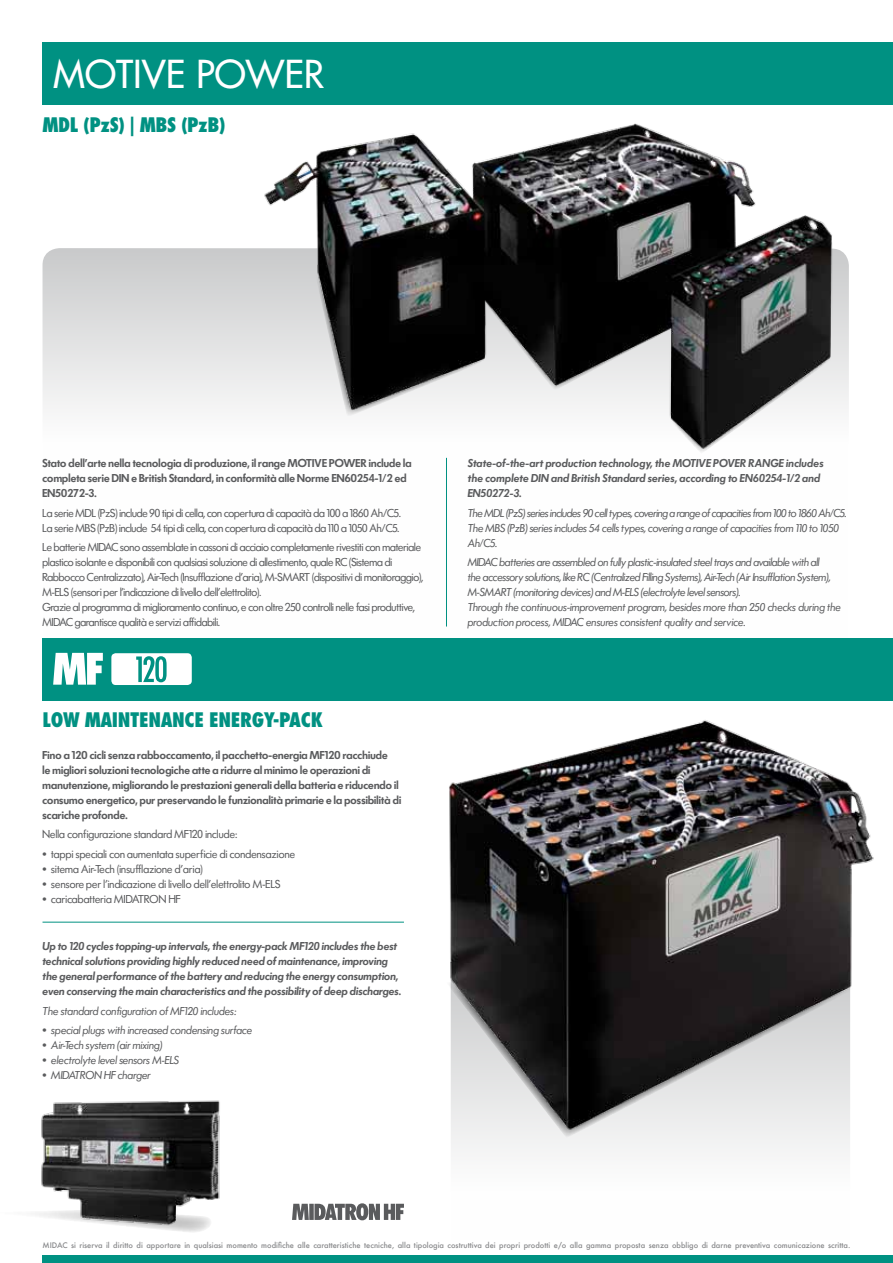
<style>
.page{position:relative;width:893px;height:1263px;background:#fff}
.page>*{position:absolute;margin:0;border:0;box-sizing:border-box;transform-origin:0 0}
.t1{font:500 37.5px "Futura Std";color:#fff}
.t2{font:800 condensed 19.5px "Futura Std";letter-spacing:-.02em;color:#009182}
.t3{font:12px/15px "Futura SH";color:#5a5b5d}
.t4{font:italic 12px/15px "Futura SH";color:#5a5b5d}
.t5{font:12px/15px "Futura SH Dem Bol";letter-spacing:.02em;color:#5a5b5d}
.t6{font:12px/15px "Futura SH Dem Ita";letter-spacing:.02em;color:#5a5b5d}
.t7{font:12px "Futura SH";letter-spacing:.02em;color:#5a5b5d}
.t8{font:italic 12px "Futura SH";letter-spacing:.02em;color:#5a5b5d}
.t9{font:500 7.5px "Futura";color:#88898b}
.s1{font-family:"Times"}
.s2{font-family:"Times";font-style:normal}
</style>
<div class="page">
<div style="left:42px;top:1255px;width:851px;height:8px;background:#009182"></div>
<div style="left:43px;top:43px;width:850px;height:62px;background:#009182"></div>
<svg style="left:43px;top:248px;width:806px;height:379px"></svg>
<svg style="left:315px;top:449px;width:518px;height:5px"></svg>
<hr style="left:446px;top:458px;width:1px;height:168px;background:#009182">
<img style="left:259px;top:123px;width:584px;height:326px">
<div style="left:451px;top:1138px;width:399px;height:15px;background:#f3f3f3"></div>
<div style="left:43px;top:638px;width:850px;height:62px;background:#009182"></div>
<hr style="left:43px;top:922px;width:361px;height:1px;background:#009182">
<svg style="left:53px;top:653px;width:50px;height:32px"></svg>
<div style="left:111px;top:653px;width:81px;height:32px;background:#fff;border-radius:4px"></div>
<svg style="left:136px;top:656px;width:31px;height:26px"></svg>
<div style="left:451px;top:1132px;width:399px;height:6px;background:#f0f0f1"></div>
<img style="left:449px;top:720px;width:425px;height:412px">
<svg style="left:35px;top:1213px;width:173px;height:19px"></svg>
<img style="left:38px;top:1100px;width:182px;height:127px">
<svg style="left:292px;top:1203px;width:112px;height:17px"></svg>
<h1 class="t1" style="left:53px;top:51px;width:273px">MOTIVE POWER</h1>
<h2 class="t2" style="left:43px;top:112px;width:184px">MDL (PZS) | MBS (PZB)</h2>
<p class="t5" style="left:43px;top:456px;width:370px">Stato dell’arte nella tecnologia di produzione, il range MOTIVE POWER include la completa serie DIN e British Standard, in conformità alle Norme EN60254-1/2 ed<br>EN50272-3.</p>
<p class="t3" style="left:43px;top:505px;width:360px">La serie MDL (PzS) include 90 tipi di cella, con copertura di capacità da 100 a 1860 Ah/C5.<br>La serie MBS (PzB) include 54 tipi di cella, con copertura di capacità da 110 a 1050 Ah/C5.</p>
<p class="t3" style="left:43px;top:539px;width:382px">Le batterie MIDAC sono assemblate in cassoni di acciaio completamente rivestiti con materiale plastico isolante e disponibili con qualsiasi soluzione di allestimento, quale RC (Sistema di Rabbocco Centralizzato), Air-Tech (Insufflazione d’aria), M-SMART (dispositivi di monitoraggio), M-ELS (sensori per l’indicazione di livello dell’elettrolito).<br>Grazie al programma di miglioramento continuo, e con oltre 250 controlli nelle fasi produttive, MIDAC garantisce qualità e servizi affidabili.</p>
<h2 class="t2" style="left:43px;top:707px;width:70px">LOW MAINTENANCE</h2>
<h2 class="t2" style="left:209px;top:707px;width:115px">ENERGY-PACK</h2>
<p class="t5" style="left:43px;top:748px;width:360px">Fino a 120 cicli senza rabboccamento, il pacchetto-energia MF120 racchiude<br>le migliori soluzioni tecnologiche atte a ridurre al minimo le operazioni di manutenzione, migliorando le prestazioni generali della batteria e riducendo il consumo energetico, pur preservando le funzionalità primarie e la possibilità di scariche profonde.</p>
<p class="t7" style="left:43px;top:828px;width:196px">Nella configurazione standard MF120 include:</p>
<p class="t7" style="left:43px;top:847px;width:254px"><span class="s1">•</span> tappi speciali con aumentata superficie di condensazione</p>
<p class="t7" style="left:43px;top:862px;width:162px"><span class="s1">•</span> sitema Air-Tech (insufflazione d’aria)</p>
<p class="t7" style="left:43px;top:877px;width:239px"><span class="s1">•</span> sensore per l’indicazione di livello dell’elettrolito M-ELS</p>
<p class="t7" style="left:43px;top:893px;width:140px"><span class="s1">•</span> caricabatteria MIDATRON HF</p>
<p class="t6" style="left:43px;top:939px;width:360px">Up to 120 cycles topping-up intervals, the energy-pack MF120 includes the best technical solutions providing highly reduced need of maintenance, improving the general performance of the battery and reducing the energy consumption, even conserving the main characteristics and the possibility of deep discharges.</p>
<p class="t8" style="left:43px;top:1004px;width:195px">The standard configuration of MF120 includes:</p>
<p class="t8" style="left:43px;top:1024px;width:211px"><span class="s2">•</span> special plugs with increased condensing surface</p>
<p class="t8" style="left:43px;top:1039px;width:121px"><span class="s2">•</span> Air-Tech system (air mixing)</p>
<p class="t8" style="left:43px;top:1054px;width:138px"><span class="s2">•</span> electrolyte level sensors M-ELS</p>
<p class="t8" style="left:43px;top:1069px;width:110px"><span class="s2">•</span> MIDATRON HF charger</p>
<p class="t6" style="left:468px;top:456px;width:357px">State-of-the-art production technology, the MOTIVE POVER RANGE includes the complete DIN and British Standard series, according to EN60254-1/2 and<br>EN50272-3.</p>
<p class="t4" style="left:468px;top:505px;width:380px">The MDL (PzS) series includes 90 cell types, covering a range of capacities from 100 to 1860 Ah/C5.<br>The MBS (PzB) series includes 54 cells types, covering a range of capacities from 110 to 1050<br>Ah/C5.</p>
<p class="t4" style="left:468px;top:554px;width:375px">MIDAC batteries are assembled on fully plastic-insulated steel trays and available with all<br>the accessory solutions, like RC (Centralized Filling Systems), Air-Tech (Air Insufflation System), M-SMART (monitoring devices) and M-ELS (electrolyte level sensors).<br>Through the continuous-improvement program, besides more than 250 checks during the production process, MIDAC ensures consistent quality and service.</p>
<p class="t9" style="left:43px;top:1240px;width:809px">MIDAC si riserva il diritto di apportare in qualsiasi momento modifiche alle caratteristiche tecniche, alla tipologia costruttiva dei propri prodotti e/o alla gamma proposta senza obbligo di darne preventiva comunicazione scritta.</p>
</div>
